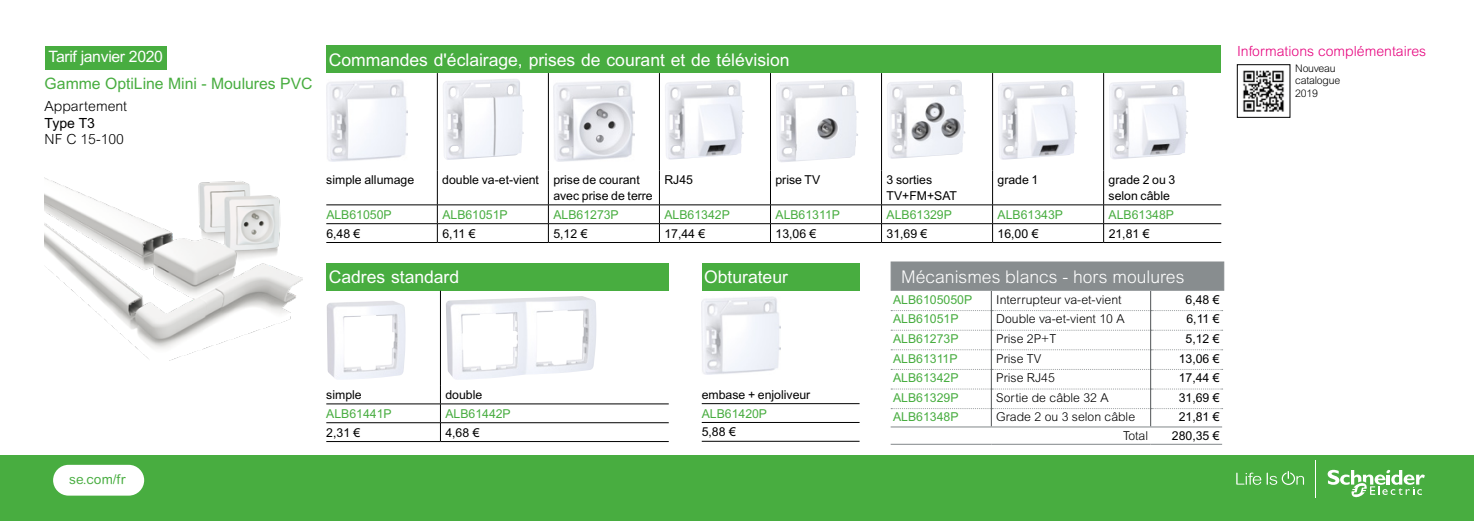
<style>
.page{position:relative;width:1474px;height:521px;background:#fff}
.page>*{position:absolute;margin:0;border:0;box-sizing:border-box;transform-origin:0 0}
.t1{font:17.5px "Arial MT Std";color:#fff}
.t2{font:300 17.5px "Arial MT Std";color:#fff}
.t3{font:15.75px "Arial MT Std";color:#48ad40}
.t4{font:15.75px "Arial MT Std";letter-spacing:-.02em;color:#fff}
.t5{font:300 14px "Arial MT Std";color:#e6007d}
.t6{font:300 14px "Arial MT Std";color:#000}
.t7{font:14px "Arial MT Std";color:#000}
.t8{font:13.47px "Arial Rounded MT Pro";color:#48ad40}
.t9{font:12.25px/15.8px "Arial MT Std";color:#000}
.t10{font:12.25px "Arial MT Std";color:#48ad40}
.t11{font:300 12.25px "Arial MT Std";color:#000}
.t12{font:300 10.5px/12.2px "Arial MT Std";letter-spacing:-.02em;color:#000}
</style>
<div class="page">
<div style="left:46px;top:46px;width:121px;height:24px;background:#48ad40"></div>
<svg style="left:891px;top:291px;width:331px;height:135px"></svg>
<hr style="left:890px;top:426px;width:101px;height:1px;background:#888d8f">
<hr style="left:991px;top:426px;width:159px;height:1px;background:#888d8f">
<hr style="left:1150px;top:426px;width:72px;height:1px;background:#888d8f">
<hr style="left:890px;top:444px;width:101px;height:1px;background:#888d8f">
<hr style="left:991px;top:444px;width:159px;height:1px;background:#888d8f">
<hr style="left:1150px;top:444px;width:72px;height:1px;background:#888d8f">
<div style="left:890px;top:262px;width:333px;height:28px;background:#888d8f"></div>
<div style="left:326px;top:45px;width:895px;height:28px;background:#48ad40"></div>
<hr style="left:437px;top:73px;width:1px;height:97px;background:#000">
<hr style="left:437px;top:170px;width:1px;height:35px;background:#000">
<svg style="left:437px;top:206px;width:1px;height:36px"></svg>
<hr style="left:548px;top:73px;width:1px;height:97px;background:#000">
<hr style="left:548px;top:170px;width:1px;height:35px;background:#000">
<svg style="left:548px;top:206px;width:1px;height:36px"></svg>
<hr style="left:659px;top:73px;width:1px;height:97px;background:#000">
<hr style="left:659px;top:170px;width:1px;height:35px;background:#000">
<svg style="left:659px;top:206px;width:1px;height:36px"></svg>
<hr style="left:770px;top:73px;width:1px;height:97px;background:#000">
<hr style="left:770px;top:170px;width:1px;height:35px;background:#000">
<svg style="left:770px;top:206px;width:1px;height:36px"></svg>
<hr style="left:881px;top:73px;width:1px;height:97px;background:#000">
<hr style="left:881px;top:170px;width:1px;height:35px;background:#000">
<svg style="left:881px;top:206px;width:1px;height:36px"></svg>
<hr style="left:992px;top:73px;width:1px;height:97px;background:#000">
<hr style="left:992px;top:170px;width:1px;height:35px;background:#000">
<svg style="left:992px;top:206px;width:1px;height:36px"></svg>
<hr style="left:1103px;top:73px;width:1px;height:97px;background:#000">
<hr style="left:1103px;top:170px;width:1px;height:35px;background:#000">
<svg style="left:1103px;top:206px;width:1px;height:36px"></svg>
<hr style="left:659px;top:223px;width:111px;height:1px;background:#000">
<hr style="left:659px;top:242px;width:111px;height:1px;background:#000">
<hr style="left:326px;top:223px;width:111px;height:1px;background:#000">
<hr style="left:437px;top:223px;width:111px;height:1px;background:#000">
<hr style="left:548px;top:223px;width:111px;height:1px;background:#000">
<hr style="left:326px;top:242px;width:111px;height:1px;background:#000">
<hr style="left:437px;top:242px;width:111px;height:1px;background:#000">
<hr style="left:548px;top:242px;width:111px;height:1px;background:#000">
<hr style="left:770px;top:223px;width:111px;height:1px;background:#000">
<hr style="left:881px;top:223px;width:111px;height:1px;background:#000">
<hr style="left:992px;top:223px;width:111px;height:1px;background:#000">
<hr style="left:1103px;top:223px;width:118px;height:1px;background:#000">
<hr style="left:770px;top:242px;width:111px;height:1px;background:#000">
<hr style="left:881px;top:242px;width:111px;height:1px;background:#000">
<hr style="left:992px;top:242px;width:111px;height:1px;background:#000">
<hr style="left:1103px;top:242px;width:118px;height:1px;background:#000">
<hr style="left:326px;top:205px;width:111px;height:1px;background:#000">
<hr style="left:437px;top:205px;width:111px;height:1px;background:#000">
<hr style="left:548px;top:205px;width:111px;height:1px;background:#000">
<hr style="left:659px;top:205px;width:111px;height:1px;background:#000">
<hr style="left:770px;top:205px;width:111px;height:1px;background:#000">
<hr style="left:881px;top:205px;width:111px;height:1px;background:#000">
<hr style="left:992px;top:205px;width:111px;height:1px;background:#000">
<hr style="left:1103px;top:205px;width:118px;height:1px;background:#000">
<img style="left:326px;top:80px;width:82px;height:81px">
<img style="left:443px;top:79px;width:81px;height:81px">
<img style="left:553px;top:81px;width:81px;height:80px">
<img style="left:665px;top:80px;width:79px;height:80px">
<img style="left:776px;top:80px;width:82px;height:82px">
<img style="left:887px;top:80px;width:78px;height:79px">
<img style="left:998px;top:80px;width:79px;height:80px">
<img style="left:1109px;top:80px;width:79px;height:79px">
<div style="left:326px;top:263px;width:342px;height:28px;background:#48ad40"></div>
<hr style="left:440px;top:291px;width:1px;height:94px;background:#000">
<svg style="left:440px;top:385px;width:1px;height:56px"></svg>
<hr style="left:326px;top:404px;width:114px;height:1px;background:#000">
<hr style="left:440px;top:404px;width:228px;height:1px;background:#000">
<hr style="left:326px;top:422px;width:114px;height:1px;background:#000">
<hr style="left:440px;top:422px;width:228px;height:1px;background:#000">
<hr style="left:326px;top:441px;width:114px;height:1px;background:#000">
<hr style="left:440px;top:441px;width:228px;height:1px;background:#000">
<img style="left:327px;top:301px;width:79px;height:78px">
<img style="left:446px;top:296px;width:150px;height:84px">
<div style="left:701px;top:263px;width:158px;height:28px;background:#48ad40"></div>
<hr style="left:701px;top:403px;width:158px;height:1px;background:#000">
<hr style="left:701px;top:422px;width:158px;height:1px;background:#000">
<hr style="left:701px;top:441px;width:158px;height:1px;background:#000">
<img style="left:701px;top:296px;width:79px;height:79px">
<img style="left:45px;top:178px;width:258px;height:183px">
<div style="left:0;top:455px;width:1473px;height:66px;background:#48ad40"></div>
<svg style="left:1236px;top:471px;width:67px;height:14px"></svg>
<svg style="left:1327px;top:470px;width:97px;height:28px"></svg>
<hr style="left:1315px;top:460px;width:1px;height:37px;background:#fff">
<div style="left:53px;top:465px;width:91px;height:31px;background:#fff;border-radius:15px"></div>
<img style="left:1243px;top:70px;width:41px;height:42px">
<div style="left:1236px;top:64px;width:54px;height:54px;border:1px solid #000"></div>
<p class="t4" style="left:48px;top:48px;width:116px">Tarif janvier 2020</p>
<p class="t3" style="left:45px;top:75px;width:269px">Gamme OptiLine Mini - Moulures PVC</p>
<p class="t6" style="left:45px;top:98px;width:84px">Appartement</p>
<p class="t7" style="left:45px;top:115px;width:52px">Type T3</p>
<p class="t6" style="left:45px;top:132px;width:81px">NF C 15-100</p>
<p class="t8" style="left:69px;top:471px;width:58px">se.com/fr</p>
<h1 class="t1" style="left:329px;top:49px;width:462px">Commandes d'éclairage, prises de courant et de télévision</h1>
<p class="t9" style="left:326px;top:172px;width:89px">simple allumage</p>
<p class="t9" style="left:553px;top:172px;width:101px;text-indent:-111px">double va-et-vient prise de courant avec prise de terre</p>
<p class="t9" style="left:664px;top:172px;width:30px">RJ45</p>
<p class="t9" style="left:775px;top:172px;width:46px">prise TV</p>
<p class="t9" style="left:886px;top:172px;width:72px">3 sorties<br>TV+FM+SAT</p>
<p class="t9" style="left:997px;top:172px;width:42px">grade 1</p>
<p class="t9" style="left:1108px;top:172px;width:68px">grade 2 ou 3 selon câble</p>
<p class="t10" style="left:326px;top:207px;width:67px">ALB61050P</p>
<p class="t10" style="left:442px;top:207px;width:67px">ALB61051P</p>
<p class="t10" style="left:553px;top:207px;width:67px">ALB61273P</p>
<p class="t10" style="left:664px;top:207px;width:67px">ALB61342P</p>
<p class="t10" style="left:775px;top:207px;width:66px">ALB61311P</p>
<p class="t10" style="left:886px;top:207px;width:67px">ALB61329P</p>
<p class="t10" style="left:997px;top:207px;width:67px">ALB61343P</p>
<p class="t10" style="left:1108px;top:207px;width:67px">ALB61348P</p>
<p class="t9" style="left:326px;top:225px;width:36px">6,48 €</p>
<p class="t9" style="left:442px;top:225px;width:35px">6,11 €</p>
<p class="t9" style="left:553px;top:225px;width:36px">5,12 €</p>
<p class="t9" style="left:664px;top:225px;width:42px">17,44 €</p>
<p class="t9" style="left:775px;top:225px;width:42px">13,06 €</p>
<p class="t9" style="left:886px;top:225px;width:42px">31,69 €</p>
<p class="t9" style="left:997px;top:225px;width:42px">16,00 €</p>
<p class="t9" style="left:1108px;top:225px;width:42px">21,81 €</p>
<h1 class="t1" style="left:329px;top:267px;width:132px">Cadres standard</h1>
<h1 class="t1" style="left:704px;top:267px;width:85px">Obturateur</h1>
<h1 class="t2" style="left:901px;top:267px;width:285px">Mécanismes blancs - hors moulures</h1>
<p class="t9" style="left:326px;top:387px;width:37px">simple</p>
<p class="t9" style="left:445px;top:387px;width:38px">double</p>
<p class="t10" style="left:326px;top:406px;width:67px">ALB61441P</p>
<p class="t10" style="left:445px;top:406px;width:67px">ALB61442P</p>
<p class="t9" style="left:326px;top:424px;width:36px">2,31 €</p>
<p class="t9" style="left:445px;top:424px;width:36px">4,68 €</p>
<p class="t9" style="left:701px;top:386px;width:110px">embase + enjoliveur</p>
<p class="t10" style="left:701px;top:406px;width:67px">ALB61420P</p>
<p class="t9" style="left:701px;top:424px;width:36px">5,88 €</p>
<p class="t10" style="left:893px;top:292px;width:81px">ALB6105050P</p>
<p class="t11" style="left:996px;top:293px;width:127px">Interrupteur va-et-vient</p>
<p class="t9" style="left:1185px;top:292px;width:36px">6,48 €</p>
<p class="t10" style="left:893px;top:312px;width:67px">ALB61051P</p>
<p class="t11" style="left:996px;top:312px;width:130px">Double va-et-vient 10 A</p>
<p class="t9" style="left:1186px;top:311px;width:35px">6,11 €</p>
<p class="t10" style="left:893px;top:332px;width:67px">ALB61273P</p>
<p class="t11" style="left:996px;top:332px;width:61px">Prise 2P+T</p>
<p class="t9" style="left:1185px;top:331px;width:36px">5,12 €</p>
<p class="t10" style="left:893px;top:351px;width:66px">ALB61311P</p>
<p class="t11" style="left:996px;top:351px;width:46px">Prise TV</p>
<p class="t9" style="left:1178px;top:350px;width:42px">13,06 €</p>
<p class="t10" style="left:893px;top:371px;width:67px">ALB61342P</p>
<p class="t11" style="left:996px;top:371px;width:60px">Prise RJ45</p>
<p class="t9" style="left:1178px;top:370px;width:42px">17,44 €</p>
<p class="t10" style="left:893px;top:390px;width:67px">ALB61329P</p>
<p class="t11" style="left:996px;top:391px;width:114px">Sortie de câble 32 A</p>
<p class="t9" style="left:1178px;top:390px;width:42px">31,69 €</p>
<p class="t10" style="left:893px;top:410px;width:67px">ALB61348P</p>
<p class="t11" style="left:996px;top:410px;width:140px">Grade 2 ou 3 selon câble</p>
<p class="t9" style="left:1178px;top:409px;width:42px">21,81 €</p>
<p class="t11" style="left:1123px;top:428px;width:27px">Total</p>
<p class="t9" style="left:1171px;top:428px;width:49px">280,35 €</p>
<p class="t5" style="left:1236px;top:43px;width:191px">Informations complémentaires</p>
<p class="t12" style="left:1295px;top:62px;width:46px">Nouveau catalogue<br>2019</p>
</div>
